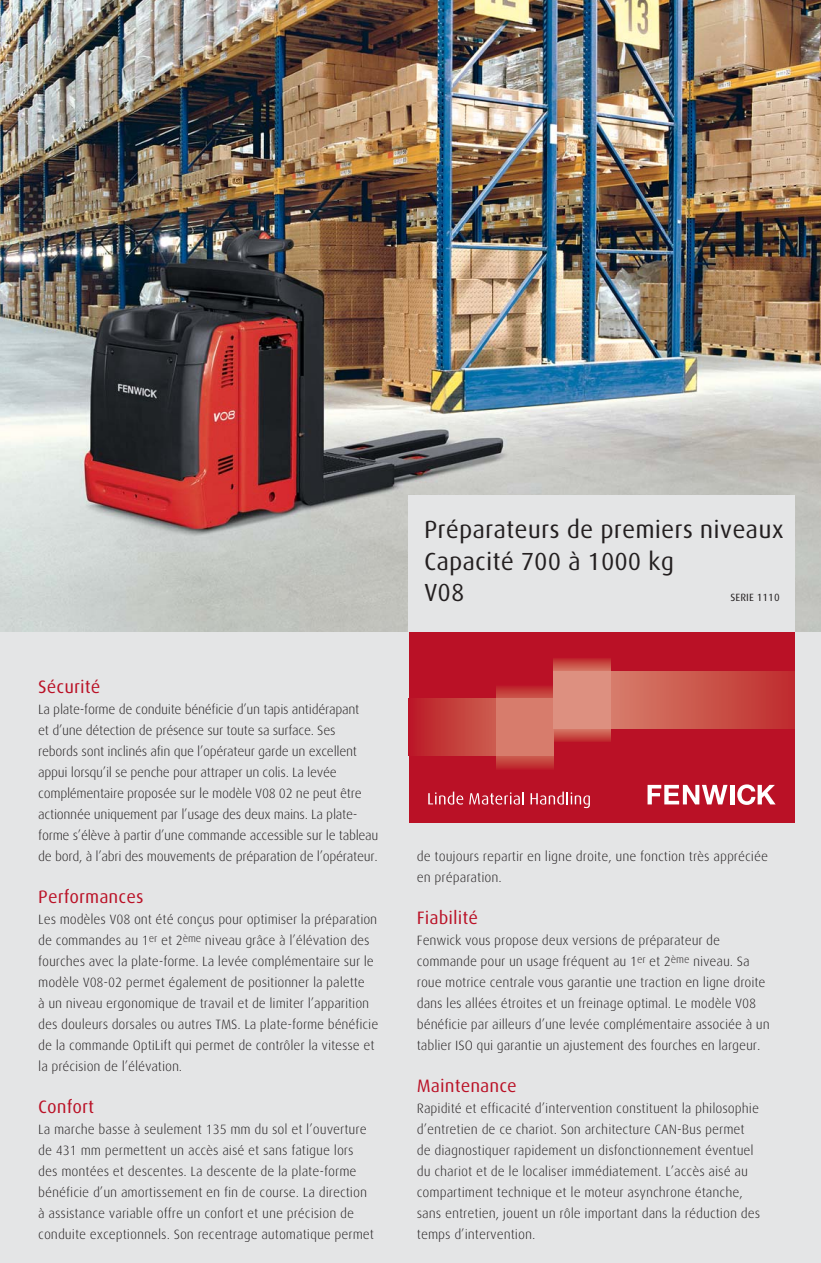
<style>
.page{position:relative;width:821px;height:1263px;background:#e4e5e6}
.page>*{position:absolute;margin:0;border:0;box-sizing:border-box;transform-origin:0 0}
.t1{font:24.75px/31.5px "Linde Dax OT";color:#231f20}
.t2{font:18px "Linde Dax OT";color:#ba1126}
.t3{font:300 13.5px/21px "Linde Dax OT";letter-spacing:-.01em;color:#231f20}
.t4{font:10.5px "Linde Dax OT";color:#231f20}
</style>
<div class="page">
<div style="left:409px;top:631px;width:386px;height:192px;background:#ba1126"></div>
<div style="left:409px;top:699px;width:87px;height:57px;background:linear-gradient(to right,#bb1a26,#cc5f4f)"></div>
<div style="left:610px;top:671px;width:185px;height:57px;background:linear-gradient(to right,#d77e6a,#bf2c2d)"></div>
<svg style="left:496px;top:756px;width:57px;height:13px"></svg>
<svg style="left:496px;top:686px;width:57px;height:13px"></svg>
<svg style="left:553px;top:658px;width:57px;height:13px"></svg>
<svg style="left:553px;top:728px;width:57px;height:14px"></svg>
<div style="left:496px;top:699px;width:57px;height:57px;background:#d77c6c"></div>
<div style="left:553px;top:671px;width:57px;height:57px;background:#dd9080"></div>
<svg style="left:428px;top:791px;width:35px;height:13px"></svg>
<svg style="left:469px;top:792px;width:55px;height:12px"></svg>
<svg style="left:530px;top:791px;width:60px;height:17px"></svg>
<svg style="left:647px;top:785px;width:80px;height:19px"></svg>
<hr style="left:730px;top:785px;width:4px;height:19px;background:#fff">
<svg style="left:737px;top:784px;width:38px;height:21px"></svg>
<img style="left:0;top:0;width:821px;height:631px">
<div style="left:408px;top:495px;width:387px;height:136px;background:#e4e5e6"></div>
<h2 class="t2" style="left:38px;top:678px;width:64px">Sécurité</h2>
<p class="t3" style="left:38px;top:700px;width:342px">La plate-forme de conduite bénéficie d’un tapis antidérapant<br>et d’une détection de présence sur toute sa surface. Ses rebords sont inclinés afin que l’opérateur garde un excellent appui lorsqu’il se penche pour attraper un colis. La levée complémentaire proposée sur le modèle V08 02 ne peut être actionnée uniquement par l’usage des deux mains. La plate&shy;forme s’élève à partir d’une commande accessible sur le tableau de bord, à l’abri des mouvements de préparation de l’opérateur.</p>
<h2 class="t2" style="left:38px;top:888px;width:107px">Performances</h2>
<p class="t3" style="left:38px;top:910px;width:341px">Les modèles V08 ont été conçus pour optimiser la préparation de commandes au 1<sup>er</sup> et 2<sup>ème</sup> niveau grâce à l’élévation des fourches avec la plate-forme. La levée complémentaire sur le modèle V08-02 permet également de positionner la palette<br>à un niveau ergonomique de travail et de limiter l’apparition des douleurs dorsales ou autres TMS. La plate-forme bénéficie de la commande OptiLift qui permet de contrôler la vitesse et la précision de l’élévation.</p>
<h2 class="t2" style="left:38px;top:1098px;width:57px">Confort</h2>
<p class="t3" style="left:38px;top:1120px;width:337px">La marche basse à seulement 135 mm du sol et l’ouverture de 431 mm permettent un accès aisé et sans fatigue lors des montées et descentes. La descente de la plate-forme bénéficie d’un amortissement en fin de course. La direction à assistance variable offre un confort et une précision de conduite exceptionnels. Son recentrage automatique permet</p>
<h1 class="t1" style="left:424px;top:515px;width:361px">Préparateurs de premiers niveaux<br>Capacité 700 à 1000 kg<br>V08</h1>
<p class="t4" style="left:730px;top:593px;width:51px">SERIE 1110</p>
<p class="t3" style="left:417px;top:847px;width:353px">de toujours repartir en ligne droite, une fonction très appréciée en préparation.</p>
<h2 class="t2" style="left:417px;top:909px;width:63px">Fiabilité</h2>
<p class="t3" style="left:417px;top:931px;width:354px">Fenwick vous propose deux versions de préparateur de commande pour un usage fréquent au 1<sup>er</sup> et 2<sup>ème</sup> niveau. Sa roue motrice centrale vous garantie une traction en ligne droite dans les allées étroites et un freinage optimal. Le modèle V08 bénéficie par ailleurs d’une levée complémentaire associée à un tablier ISO qui garantie un ajustement des fourches en largeur.</p>
<h2 class="t2" style="left:417px;top:1077px;width:101px">Maintenance</h2>
<p class="t3" style="left:417px;top:1099px;width:345px">Rapidité et efficacité d’intervention constituent la philosophie d’entretien de ce chariot. Son architecture CAN-Bus permet de diagnostiquer rapidement un disfonctionnement éventuel du chariot et de le localiser immédiatement. L’accès aisé au compartiment technique et le moteur asynchrone étanche, sans entretien, jouent un rôle important dans la réduction des temps d’intervention.</p>
</div>
